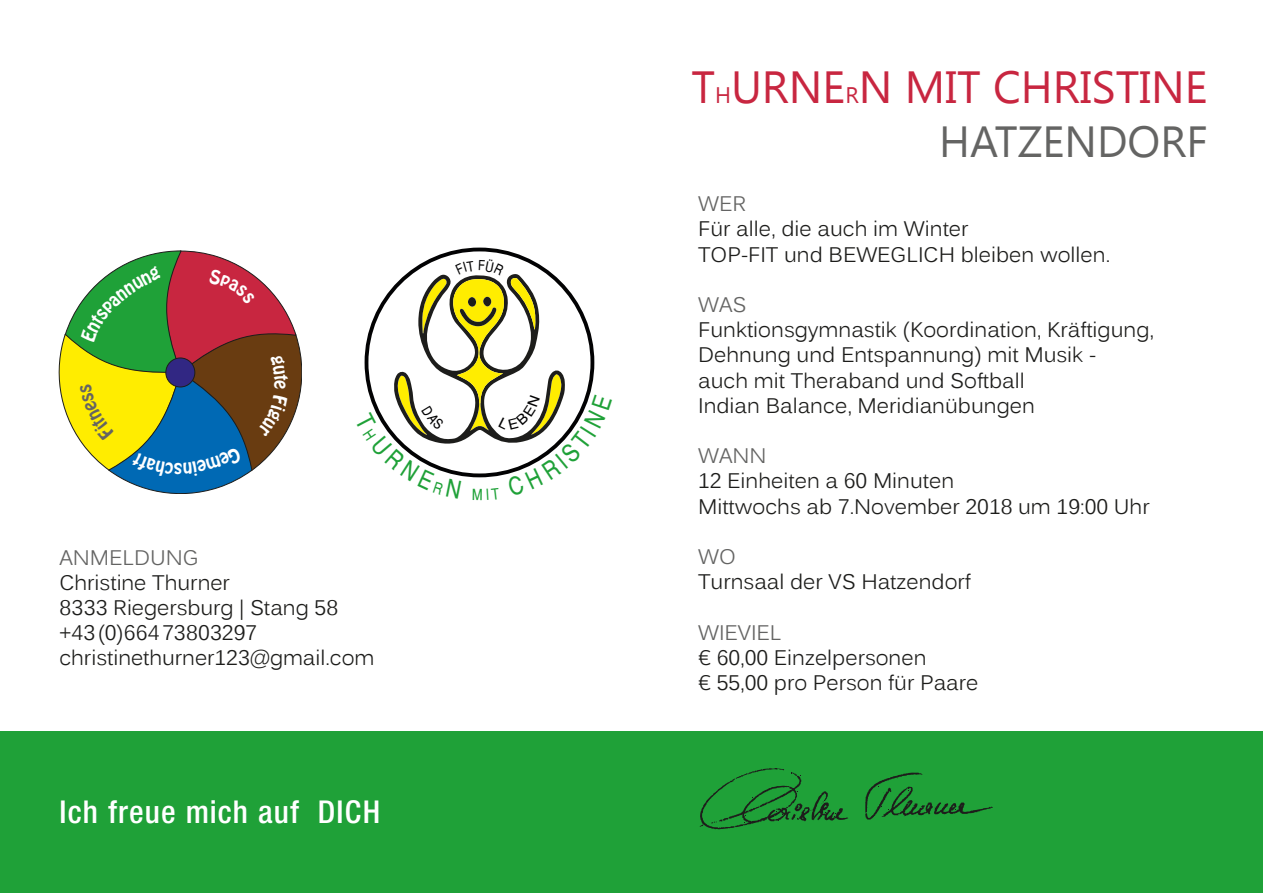
<style>
.page{position:relative;width:1263px;height:893px;background:#fff}
.page>*{position:absolute;margin:0;border:0;box-sizing:border-box;transform-origin:0 0}
.t1{font:45px "Khmer UI";color:#c82640}
.t2{font:43.5px "Khmer UI";color:#646463}
.t3{font:500 condensed 31.5px "Helvetica Neue LT Std";letter-spacing:.035em;color:#fff}
.t4{font:21px/25.2px "Kalinga";color:#1d1d1b}
.t5{font:21px "Kalinga";color:#646463}
.t6{font:17.1px "Hobo Std";color:#fff}
.s1{font-size:22.5px}
</style>
<div class="page">
<div style="left:0;top:731px;width:1263px;height:162px;background:#1fa138"></div>
<svg style="left:699px;top:768px;width:149px;height:61px"></svg>
<svg style="left:865px;top:772px;width:128px;height:47px"></svg>
<svg style="left:364px;top:258px;width:231px;height:220px"></svg>
<svg style="left:59px;top:250px;width:243px;height:244px"></svg>
<p class="t6" style="left:183px;top:482px;width:10px;rotate:180deg">s</p>
<p class="t5" style="left:60px;top:544px;width:141px">ANMELDUNG</p>
<p class="t4" style="left:60px;top:570px;width:316px">Christine Thurner<br>8333 Riegersburg | Stang 58 +43(0)66473803297 christinethurner123@gmail.com</p>
<h3 class="t3" style="left:60px;top:793px;width:322px">Ich freue mich auf DICH</h3>
<h1 class="t1" style="left:691px;top:61px;width:518px">T<span class="s1">H</span>URNE<span class="s1">R</span>N MIT CHRISTINE</h1>
<h2 class="t2" style="left:939px;top:117px;width:270px">HATZENDORF</h2>
<p class="t5" style="left:698px;top:190px;width:50px">WER</p>
<p class="t4" style="left:698px;top:217px;width:414px">Für alle, die auch im Winter<br>TOP-FIT und BEWEGLICH bleiben wollen.</p>
<p class="t5" style="left:698px;top:291px;width:50px">WAS</p>
<p class="t4" style="left:698px;top:318px;width:457px">Funktionsgymnastik (Koordination, Kräftigung, Dehnung und Entspannung) mit Musik -<br>auch mit Theraband und Softball<br>Indian Balance, Meridianübungen</p>
<p class="t5" style="left:698px;top:442px;width:70px">WANN</p>
<p class="t4" style="left:698px;top:469px;width:453px">12 Einheiten a 60 Minuten<br>Mittwochs ab 7.November 2018 um 19:00 Uhr</p>
<p class="t5" style="left:698px;top:543px;width:39px">WO</p>
<p class="t4" style="left:698px;top:570px;width:274px">Turnsaal der VS Hatzendorf</p>
<p class="t5" style="left:698px;top:619px;width:85px">WIEVIEL</p>
<p class="t4" style="left:698px;top:645px;width:282px">€ 60,00 Einzelpersonen<br>€ 55,00 pro Person für Paare</p>
</div>
